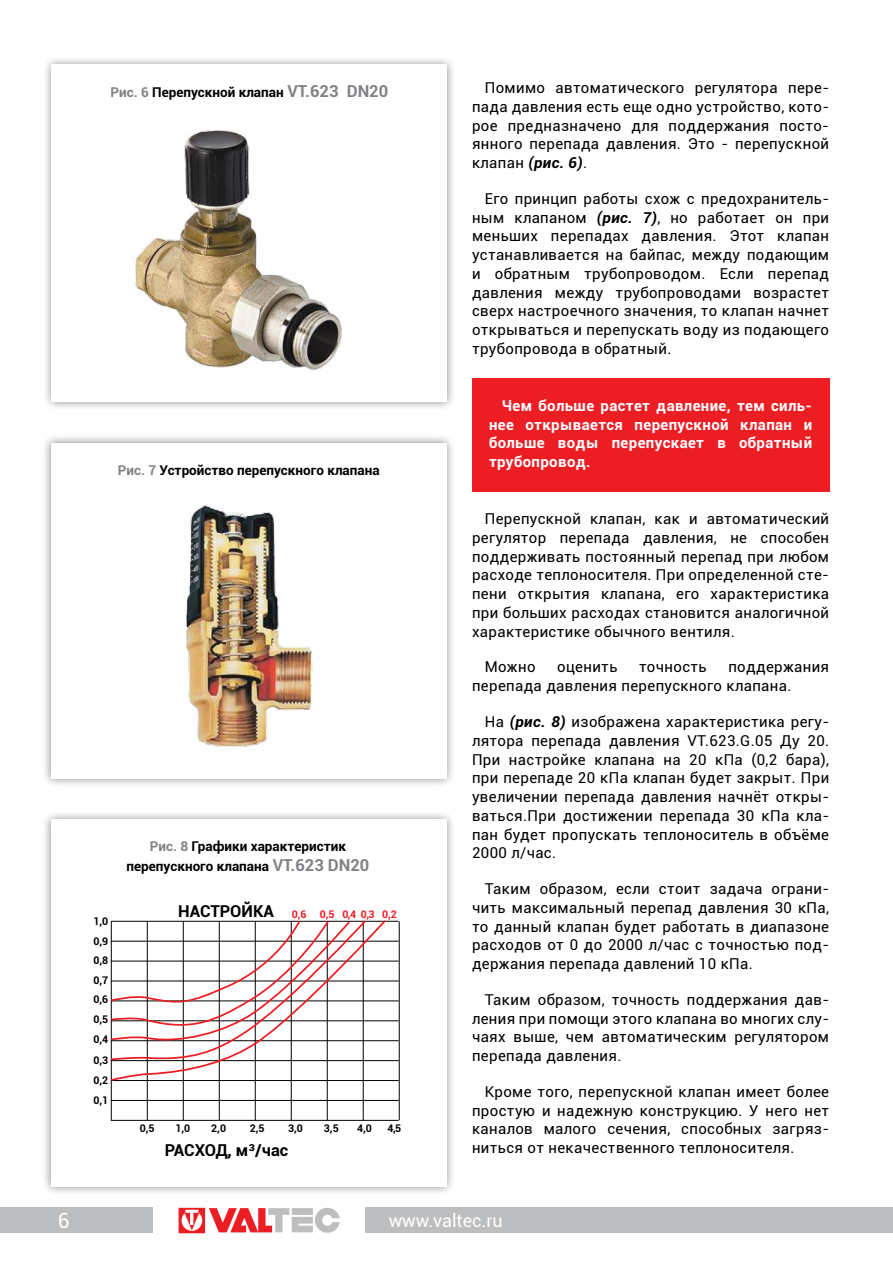
<style>
.page{position:relative;width:893px;height:1263px;background:#fff}
.page>*{position:absolute;margin:0;border:0;box-sizing:border-box;transform-origin:0 0}
.t1{font:21px "Roboto";color:#fff}
.t2{font:18px "Roboto";color:#fff}
.t3{font:700 16.35px "Roboto";color:#000}
.t4{font:15px/18.8px "Roboto";letter-spacing:.025em;color:#000;text-align:justify}
.t5{font:700 15px/18.8px "Roboto";letter-spacing:.025em;color:#fff;text-align:justify}
.t6{font:700 13.5px/19.8px "Roboto";color:#000;text-align:center}
.t7{font:700 10.5px/20px "Roboto";color:#000;text-align:justify}
.t8{font:700 10.5px "Roboto";color:#ed1d24}
.s1{color:#808285}
.s2{font-size:16.5px;color:#808285}
.s3{font-weight:700;font-style:italic}
</style>
<div class="page">
<div style="left:0;top:1208px;width:153px;height:25px;background:#bcbec0"></div>
<svg style="left:179px;top:1208px;width:161px;height:25px"></svg>
<div style="left:365px;top:1208px;width:528px;height:25px;background:#bcbec0"></div>
<div style="left:472px;top:378px;width:357px;height:114px;background:#ed1d24"></div>
<div style="left:42px;top:810px;width:414px;height:386px;background:#000;opacity:.45"></div>
<div style="left:51px;top:819px;width:395px;height:367px;background:#fff"></div>
<div style="left:42px;top:434px;width:414px;height:354px;background:#000;opacity:.45"></div>
<div style="left:51px;top:443px;width:395px;height:335px;background:#fff"></div>
<img style="left:186px;top:505px;width:127px;height:242px">
<hr style="left:111px;top:1120px;width:288px;height:1px;background:#000">
<hr style="left:111px;top:1100px;width:288px;height:1px;background:#000">
<hr style="left:111px;top:1080px;width:288px;height:1px;background:#000">
<hr style="left:111px;top:1060px;width:288px;height:1px;background:#000">
<hr style="left:111px;top:1040px;width:288px;height:1px;background:#000">
<hr style="left:111px;top:1020px;width:288px;height:1px;background:#000">
<hr style="left:111px;top:1000px;width:288px;height:1px;background:#000">
<hr style="left:111px;top:980px;width:288px;height:1px;background:#000">
<hr style="left:111px;top:961px;width:288px;height:1px;background:#000">
<hr style="left:111px;top:941px;width:288px;height:1px;background:#000">
<hr style="left:111px;top:921px;width:288px;height:1px;background:#000">
<hr style="left:399px;top:921px;width:1px;height:199px;background:#000">
<hr style="left:363px;top:921px;width:1px;height:199px;background:#000">
<hr style="left:327px;top:921px;width:1px;height:199px;background:#000">
<hr style="left:291px;top:921px;width:1px;height:199px;background:#000">
<hr style="left:255px;top:921px;width:1px;height:199px;background:#000">
<hr style="left:219px;top:921px;width:1px;height:199px;background:#000">
<hr style="left:183px;top:921px;width:1px;height:199px;background:#000">
<hr style="left:147px;top:921px;width:1px;height:199px;background:#000">
<hr style="left:111px;top:921px;width:1px;height:199px;background:#000">
<svg style="left:110px;top:920px;width:276px;height:162px"></svg>
<div style="left:42px;top:55px;width:413px;height:356px;background:#000;opacity:.45"></div>
<div style="left:51px;top:65px;width:395px;height:337px;background:#fff"></div>
<img style="left:135px;top:130px;width:207px;height:240px">
<p class="t6" style="left:111px;top:82px;width:279px"><span class="s1">Рис. 6</span> Перепускной клапан <span class="s2">VT.623 DN20</span></p>
<p class="t6" style="left:118px;top:459px;width:263px"><span class="s1">Рис. 7</span> Устройство перепускного клапана</p>
<p class="t7" style="left:93px;top:911px;width:16px">1,0<br>0,9<br>0,8<br>0,7<br>0,6<br>0,5<br>0,4<br>0,3<br>0,2<br>0,1</p>
<p class="t6" style="left:127px;top:836px;width:244px"><span class="s1">Рис. 8</span> Графики характеристик перепускного клапана <span class="s2">VT.623 DN20</span></p>
<p class="t3" style="left:178px;top:899px;width:97px">НАСТРОЙКА</p>
<p class="t8" style="left:292px;top:906px;width:106px">0,6 0,5 0,4 0,3 0,2</p>
<p class="t7" style="left:140px;top:1118px;width:16px">0,5</p>
<p class="t7" style="left:175px;top:1118px;width:16px">1,0</p>
<p class="t7" style="left:211px;top:1118px;width:16px">2,0</p>
<p class="t7" style="left:250px;top:1118px;width:16px">2,5</p>
<p class="t7" style="left:288px;top:1118px;width:16px">3,0</p>
<p class="t7" style="left:324px;top:1118px;width:16px">3,5</p>
<p class="t7" style="left:357px;top:1118px;width:16px">4,0</p>
<p class="t7" style="left:388px;top:1118px;width:15px">4,5</p>
<p class="t3" style="left:165px;top:1139px;width:125px">РАСХОД, м³/час</p>
<p class="t4" style="left:472px;top:78px;width:359px;text-indent:13px">Помимо автоматического регулятора пере&shy;пада давления есть еще одно устройство, кото&shy;рое предназначено для поддержания посто&shy;янного перепада давления. Это - перепускной клапан <span class="s3">(рис. 6)</span>.</p>
<p class="t4" style="left:472px;top:189px;width:359px;text-indent:13px">Его принцип работы схож с предохранитель&shy;ным клапаном <span class="s3">(рис. 7)</span>, но работает он при меньших перепадах давления. Этот клапан устанавливается на байпас, между подающим и обратным трубопроводом. Если перепад давления между трубопроводами возрастет сверх настроечного значения, то клапан начнет открываться и перепускать воду из подающего трубопровода в обратный.</p>
<p class="t5" style="left:489px;top:396px;width:325px;text-indent:13px">Чем больше растет давление, тем силь&shy;нее открывается перепускной клапан и больше воды перепускает в обратный трубопровод.</p>
<p class="t4" style="left:472px;top:509px;width:359px;text-indent:13px">Перепускной клапан, как и автоматический регулятор перепада давления, не способен поддерживать постоянный перепад при любом расходе теплоносителя. При определенной сте&shy;пени открытия клапана, его характеристика при больших расходах становится аналогичной характеристике обычного вентиля.</p>
<p class="t4" style="left:485px;top:657px;width:52px">Можно</p>
<p class="t4" style="left:557px;top:657px;width:62px">оценить</p>
<p class="t4" style="left:639px;top:657px;width:69px">точность</p>
<p class="t4" style="left:472px;top:657px;width:359px;text-indent:256px">поддержания перепада давления перепускного клапана.</p>
<p class="t4" style="left:472px;top:712px;width:359px;text-indent:13px">На <span class="s3">(рис. 8)</span> изображена характеристика регу&shy;лятора перепада давления VT.623.G.05 Ду 20.<br>При настройке клапана на 20 кПа (0,2 бара), при перепаде 20 кПа клапан будет закрыт. При увеличении перепада давления начнёт откры&shy;ваться.При достижении перепада 30 кПа кла&shy;пан будет пропускать теплоноситель в объёме 2000 л/час.</p>
<p class="t4" style="left:472px;top:879px;width:359px;text-indent:13px">Таким образом, если стоит задача ограни&shy;чить максимальный перепад давления 30 кПа, то данный клапан будет работать в диапазоне расходов от 0 до 2000 л/час с точностью под&shy;держания перепада давлений 10 кПа.</p>
<p class="t4" style="left:472px;top:989px;width:359px;text-indent:13px">Таким образом, точность поддержания дав&shy;ления при помощи этого клапана во многих слу&shy;чаях выше, чем автоматическим регулятором перепада давления.</p>
<p class="t4" style="left:472px;top:1081px;width:359px;text-indent:13px">Кроме того, перепускной клапан имеет более простую и надежную конструкцию. У него нет каналов малого сечения, способных загряз&shy;ниться от некачественного теплоносителя.</p>
<h1 class="t1" style="left:58px;top:1206px;width:13px">6</h1>
<p class="t2" style="left:389px;top:1208px;width:116px">www.valtec.ru</p>
</div>
